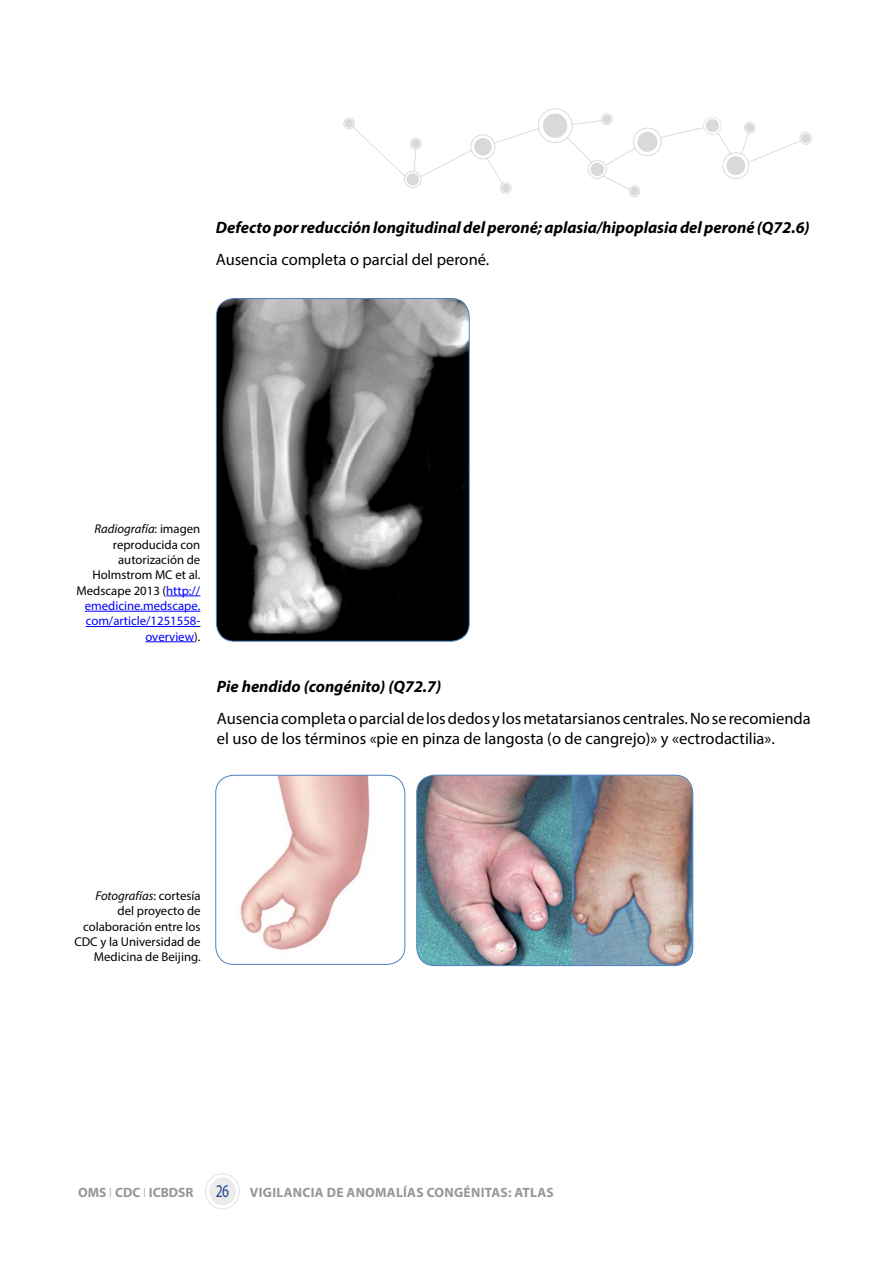
<style>
.page{position:relative;width:893px;height:1263px;background:#fff}
.page>*{position:absolute;margin:0;border:0;box-sizing:border-box;transform-origin:0 0}
.t1{font:16.5px/19.8px "Myriad Pro";color:#000}
.t2{font:italic 700 16.5px "Myriad Pro";color:#000}
.t3{font:700 13.5px "Myriad Pro";letter-spacing:.02em;color:#95979a}
.t4{font:12.75px/15.3px "Myriad Pro";color:#000;text-align:right}
.s1{font-style:italic}
.s2{color:#00f}
.s3{font-weight:300}
.s4{font-weight:400;font-size:18px;color:#1e458e}
</style>
<div class="page">
<div style="left:210px;top:1178px;width:25px;height:26px;background:#ebebec;border-radius:50%"></div>
<div style="left:209px;top:1177px;width:27px;height:28px;border:2px solid #ebebec;border-radius:50%"></div>
<div style="left:205px;top:1173px;width:35px;height:36px;border:2px solid #ebebec;border-radius:50%"></div>
<div style="left:543px;top:113px;width:24px;height:25px;background:#d9d9d9;border-radius:50%"></div>
<div style="left:538px;top:108px;width:34px;height:35px;border:1px solid #000;border-radius:50%"></div>
<svg style="left:566px;top:137px;width:27px;height:26px"></svg>
<svg style="left:494px;top:128px;width:45px;height:15px"></svg>
<div style="left:590px;top:163px;width:14px;height:13px;background:#d9d9d9;border-radius:50%"></div>
<div style="left:588px;top:160px;width:19px;height:19px;border:1px solid #000;border-radius:50%"></div>
<div style="left:474px;top:138px;width:18px;height:18px;background:#d9d9d9;border-radius:50%"></div>
<div style="left:470px;top:134px;width:25px;height:25px;border:1px solid #000;border-radius:50%"></div>
<div style="left:637px;top:132px;width:20px;height:20px;background:#d9d9d9;border-radius:50%"></div>
<div style="left:633px;top:128px;width:29px;height:28px;border:1px solid #000;border-radius:50%"></div>
<div style="left:407px;top:173px;width:12px;height:12px;background:#d9d9d9;border-radius:50%"></div>
<div style="left:404px;top:171px;width:17px;height:17px;border:1px solid #000;border-radius:50%"></div>
<div style="left:726px;top:156px;width:19px;height:19px;background:#d9d9d9;border-radius:50%"></div>
<div style="left:722px;top:152px;width:27px;height:27px;border:1px solid #000;border-radius:50%"></div>
<div style="left:706px;top:119px;width:13px;height:13px;background:#d9d9d9;border-radius:50%"></div>
<div style="left:703px;top:116px;width:19px;height:19px;border:1px solid #ebebec;border-radius:50%"></div>
<div style="left:801px;top:134px;width:9px;height:9px;background:#d9d9d9;border-radius:50%"></div>
<div style="left:800px;top:132px;width:12px;height:13px;border:1px solid #000;border-radius:50%"></div>
<svg style="left:605px;top:147px;width:31px;height:19px"></svg>
<svg style="left:660px;top:127px;width:44px;height:11px"></svg>
<svg style="left:716px;top:132px;width:16px;height:23px"></svg>
<div style="left:345px;top:119px;width:8px;height:9px;background:#d9d9d9;border-radius:50%"></div>
<div style="left:343px;top:118px;width:12px;height:11px;border:1px solid #000;border-radius:50%"></div>
<svg style="left:352px;top:126px;width:54px;height:51px"></svg>
<div style="left:501px;top:184px;width:9px;height:8px;background:#d9d9d9;border-radius:50%"></div>
<div style="left:500px;top:182px;width:11px;height:12px;border:1px solid #000;border-radius:50%"></div>
<svg style="left:485px;top:157px;width:18px;height:28px"></svg>
<div style="left:412px;top:139px;width:8px;height:9px;background:#d9d9d9;border-radius:50%"></div>
<div style="left:410px;top:138px;width:12px;height:11px;border:1px solid #000;border-radius:50%"></div>
<svg style="left:413px;top:149px;width:59px;height:29px"></svg>
<svg style="left:571px;top:113px;width:42px;height:13px"></svg>
<svg style="left:741px;top:122px;width:60px;height:41px"></svg>
<svg style="left:602px;top:175px;width:39px;height:22px"></svg>
<hr style="left:166px;top:596px;width:34px;height:1px;background:#00f">
<hr style="left:85px;top:611px;width:115px;height:1px;background:#00f">
<hr style="left:86px;top:626px;width:114px;height:1px;background:#00f">
<hr style="left:145px;top:641px;width:49px;height:1px;background:#00f">
<img style="left:216px;top:299px;width:253px;height:342px">
<div style="left:216px;top:298px;width:254px;height:344px;border:1px solid #4f81bd;border-radius:18px"></div>
<img style="left:216px;top:775px;width:189px;height:189px">
<div style="left:215px;top:775px;width:190px;height:190px;border:1px solid #4f81bd;border-radius:18px"></div>
<img style="left:417px;top:775px;width:276px;height:190px">
<div style="left:416px;top:775px;width:277px;height:191px;border:1px solid #4f81bd;border-radius:18px"></div>
<p class="t2" style="left:216px;top:216px;width:595px">Defecto por reducción longitudinal del peroné; aplasia/hipoplasia del peroné (Q72.6)</p>
<p class="t1" style="left:216px;top:249px;width:275px">Ausencia completa o parcial del peroné.</p>
<p class="t4" style="left:77px;top:521px;width:125px"><span class="s1">Radiografía</span>: imagen reproducida con autorización de<br>Holmstrom MC et al.<br>Medscape 2013 (<span class="s2">http:// emedicine.medscape. com/article/1251558- overview</span>).</p>
<p class="t2" style="left:217px;top:676px;width:226px">Pie hendido (congénito) (Q72.7)</p>
<p class="t1" style="left:217px;top:708px;width:595px">Ausencia completa o parcial de los dedos y los metatarsianos centrales. No se recomienda el uso de los términos «pie en pinza de langosta (o de cangrejo)» y «ectrodactilia».</p>
<p class="t4" style="left:74px;top:888px;width:128px"><span class="s1">Fotografías</span>: cortesía<br>del proyecto de colaboración entre los<br>CDC y la Universidad de<br>Medicina de Beijing.</p>
<p class="t3" style="left:78px;top:1183px;width:477px">OMS <span class="s3">I</span> CDC <span class="s3">I</span> ICBDSR <span class="s4">26</span> VIGILANCIA DE ANOMALÍAS CONGÉNITAS: ATLAS</p>
</div>
